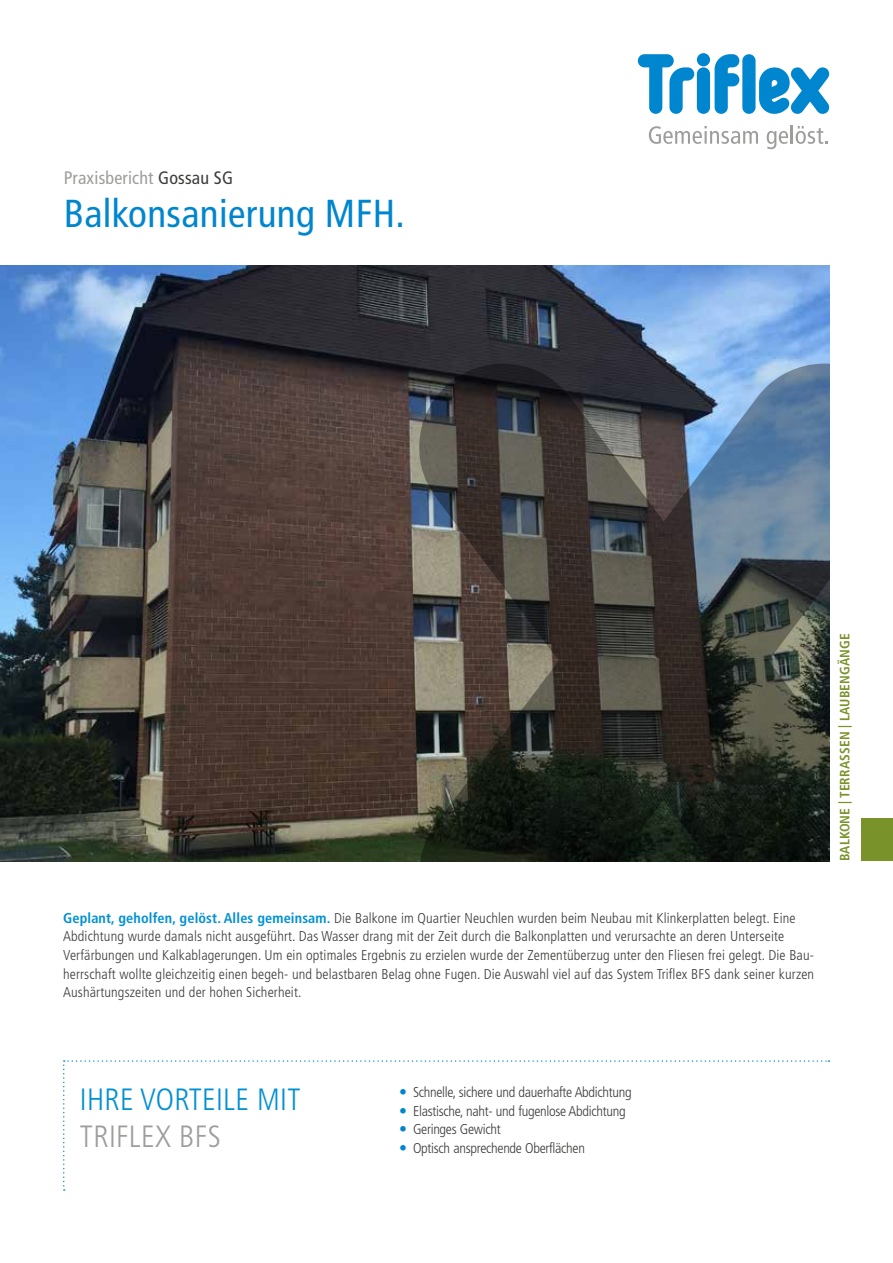
<style>
.page{position:relative;width:893px;height:1263px;background:#fff}
.page>*{position:absolute;margin:0;border:0;box-sizing:border-box;transform-origin:0 0}
.t1{font:condensed 39px "Frutiger LT Pro";letter-spacing:.01em;color:#0086ce}
.t2{font:300 condensed 30.75px "Frutiger LT Pro";letter-spacing:.01em;color:#0090d3}
.t3{font:300 condensed 30.75px "Frutiger LT Pro";letter-spacing:.01em;color:#9d9d9c}
.t4{font:condensed 18px "Frutiger LT Pro";letter-spacing:.01em;color:#9d9d9c}
.t5{font:300 condensed 14.25px/18.6px "Frutiger LT Pro";letter-spacing:.01em;color:#3c3c3b}
.t6{font:300 condensed 14.25px/18.6px "Frutiger LT Pro";letter-spacing:-.02em;color:#3c3c3b}
.t7{font:700 condensed 13.5px "Frutiger LT Pro";letter-spacing:.01em;color:#799229}
.s1{color:#3c3c3b}
.s2{font-weight:700;color:#0090d3}
</style>
<div class="page">
<img style="left:0;top:266px;width:829px;height:595px">
<svg style="left:419px;top:364px;width:410px;height:497px;background:#444847"></svg>
<div style="left:861px;top:819px;width:32px;height:42px;background:#799229"></div>
<svg style="left:649px;top:126px;width:109px;height:18px"></svg>
<svg style="left:767px;top:125px;width:61px;height:24px"></svg>
<svg style="left:638px;top:54px;width:56px;height:60px"></svg>
<div style="left:697px;top:67px;width:13px;height:47px;background:#0086ce;border-radius:7px"></div>
<div style="left:697px;top:53px;width:13px;height:13px;background:#0086ce;border-radius:50%"></div>
<svg style="left:715px;top:54px;width:24px;height:60px"></svg>
<svg style="left:759px;top:67px;width:70px;height:47px"></svg>
<div style="left:742px;top:54px;width:14px;height:60px;background:#0086ce;border-radius:7px"></div>
<svg style="left:63px;top:1060px;width:766px;height:131px"></svg>
<p class="t4" style="left:64px;top:167px;width:171px">Praxisbericht <span class="s1">Gossau SG</span></p>
<h1 class="t1" style="left:64px;top:190px;width:343px">Balkonsanierung MFH.</h1>
<p class="t5" style="left:63px;top:909px;width:753px"><span class="s2">Geplant, geholfen, gelöst. Alles gemeinsam.</span> Die Balkone im Quartier Neuchlen wurden beim Neubau mit Klinkerplatten belegt. Eine Abdichtung wurde damals nicht ausgeführt. Das Wasser drang mit der Zeit durch die Balkonplatten und verursachte an deren Unterseite Verfärbungen und Kalkablagerungen. Um ein optimales Ergebnis zu erzielen wurde der Zementüberzug unter den Fliesen frei gelegt. Die Bau&shy;herrschaft wollte gleichzeitig einen begeh- und belastbaren Belag ohne Fugen. Die Auswahl viel auf das System Triflex BFS dank seiner kurzen Aushärtungszeiten und der hohen Sicherheit.</p>
<p class="t7" style="left:837px;top:861px;width:229px;rotate:-90deg">BALKONE | TERRASSEN | LAUBENGÄNGE</p>
<h2 class="t2" style="left:80px;top:1081px;width:222px">IHRE VORTEILE MIT</h2>
<h2 class="t3" style="left:80px;top:1118px;width:142px">TRIFLEX BFS</h2>
<p class="t6" style="left:413px;top:1083px;width:220px">Schnelle, sichere und dauerhafte Abdichtung Elastische, naht- und fugenlose Abdichtung Geringes Gewicht<br>Optisch ansprechende Oberflächen</p>
</div>
